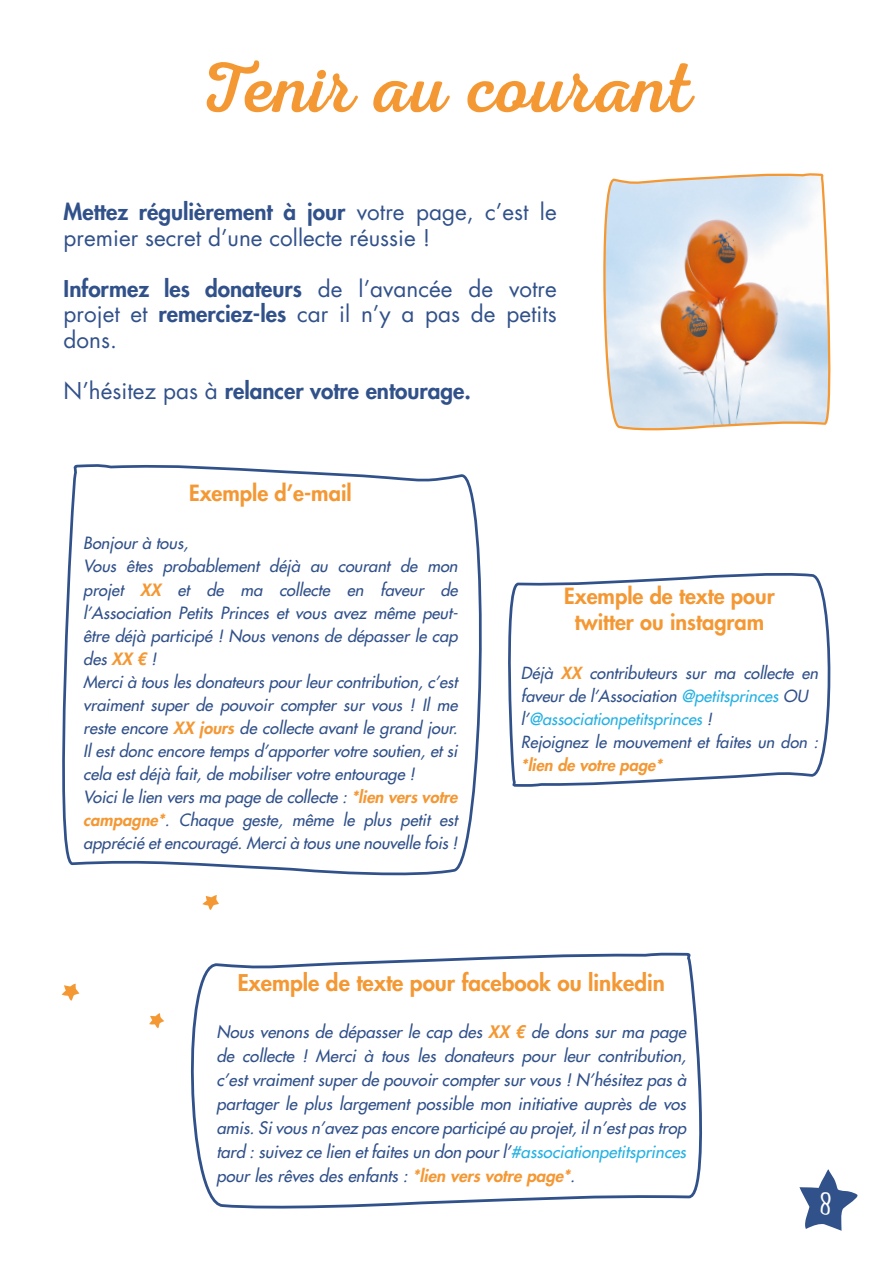
<style>
.page{position:relative;width:893px;height:1263px;background:#fff}
.page>*{position:absolute;margin:0;border:0;box-sizing:border-box;transform-origin:0 0}
.t1{font:72px "Nexa Rust Script R 00";letter-spacing:.015em;color:#f49834}
.t2{font:31.05px "Malam";color:#fff;scale:1.31 1}
.t3{font:22.5px/25.5px "Futura Std";color:#31518a}
.t4{font:800 22.5px "Futura Std";color:#31518a}
.t5{font:800 22.5px "Futura Std";color:#f49834}
.t6{font:800 21.75px/25.8px "Futura Std";color:#f49834;text-align:center}
.t7{font:italic 500 16.8px/23.9px "Futura Std";color:#31518a;text-align:justify}
.t8{font:italic 500 16.5px/23.1px "Futura Std";color:#31518a;text-align:justify}
.t9{font:italic 500 16.35px/23.1px "Futura Std";color:#31518a}
.t10{font:italic 500 16.35px "Futura Std";color:#25b1e4}
.s1{font-weight:800}
.s2{font-weight:400}
.s3{font-weight:800;color:#f49834}
.s4{color:#25b1e4}
.s5{color:#31518a}
</style>
<div class="page">
<svg style="left:799px;top:1169px;width:59px;height:62px"></svg>
<svg style="left:62px;top:464px;width:420px;height:412px"></svg>
<svg style="left:190px;top:952px;width:512px;height:257px"></svg>
<svg style="left:508px;top:573px;width:323px;height:214px"></svg>
<svg style="left:202px;top:895px;width:17px;height:15px"></svg>
<svg style="left:62px;top:984px;width:17px;height:17px"></svg>
<svg style="left:149px;top:1013px;width:15px;height:15px"></svg>
<svg style="left:603px;top:173px;width:228px;height:258px"></svg>
<p class="t1" style="left:203px;top:45px;width:489px">Tenir au courant</p>
<p class="t3" style="left:64px;top:200px;width:495px"><span class="s1">Mettez régulièrement à jour</span> votre page, c’est le premier secret d’une collecte réussie !</p>
<p class="t3" style="left:64px;top:276px;width:495px;text-align:justify"><span class="s1">Informez les donateurs</span> de l’avancée de votre projet et <span class="s1">remerciez-les</span> car il n’y a pas de petits dons.</p>
<p class="t4" style="left:64px;top:376px;width:409px"><span class="s2">N’hésitez pas à</span> relancer votre entourage.</p>
<p class="t6" style="left:189px;top:480px;width:164px">Exemple d’e-mail</p>
<p class="t8" style="left:83px;top:532px;width:110px">Bonjour à tous,</p>
<p class="t8" style="left:83px;top:555px;width:379px">Vous êtes probablement déjà au courant de mon projet <span class="s3">XX</span> et de ma collecte en faveur de l’Association Petits Princes et vous avez même peut&shy;être déjà participé ! Nous venons de dépasser le cap des <span class="s3">XX €</span> !</p>
<p class="t8" style="left:83px;top:670px;width:379px">Mercià touslesdonateurspourleurcontribution,c’est vraiment super de pouvoir compter sur vous ! Il me reste encore <span class="s3">XX jours</span> de collecte avant le grand jour.<br>Il est donc encore temps d’apporter votre soutien, et si cela est déjà fait, de mobiliser votre entourage !</p>
<p class="t8" style="left:83px;top:786px;width:379px">Voicile lien versma page de collecte :<span class="s3">*lien versvotre campagne*</span>. Chaque geste, même le plus petit est apprécié etencouragé.Mercià tousune nouvelle fois!</p>
<p class="t6" style="left:564px;top:583px;width:212px">Exemple de texte pour twitter ou instagram</p>
<p class="t9" style="left:521px;top:661px;width:302px">Déjà <span class="s3">XX</span> contributeurs sur ma collecte en faveur de l’Association <span class="s4">@petitsprinces</span> OU</p>
<p class="t10" style="left:521px;top:708px;width:196px"><span class="s5">l’</span>@associationpetitsprinces <span class="s5">!</span></p>
<p class="t9" style="left:521px;top:730px;width:302px">Rejoignez le mouvement et faites un don : <span class="s3">*lien de votre page*</span></p>
<p class="t5" style="left:238px;top:968px;width:429px">Exemple de texte pour facebook ou linkedin</p>
<p class="t7" style="left:216px;top:1020px;width:475px">Nous venons de dépasser le cap des <span class="s3">XX €</span> de dons sur ma page de collecte ! Merci à tous les donateurs pour leur contribution, c’estvraimentsuperde pouvoircomptersurvous!N’hésitez pasà partager le plus largement possible mon initiative auprès de vos amis.Sivousn’avez pasencore participé au projet,iln’estpastrop tard :suivez ce lien etfaitesun don pourl’<span class="s4">#associationpetitsprinces </span>pour les rêves des enfants : <span class="s3">*lien vers votre page*</span>.</p>
<p class="t2" style="left:821px;top:1192px;width:10px">8</p>
</div>
